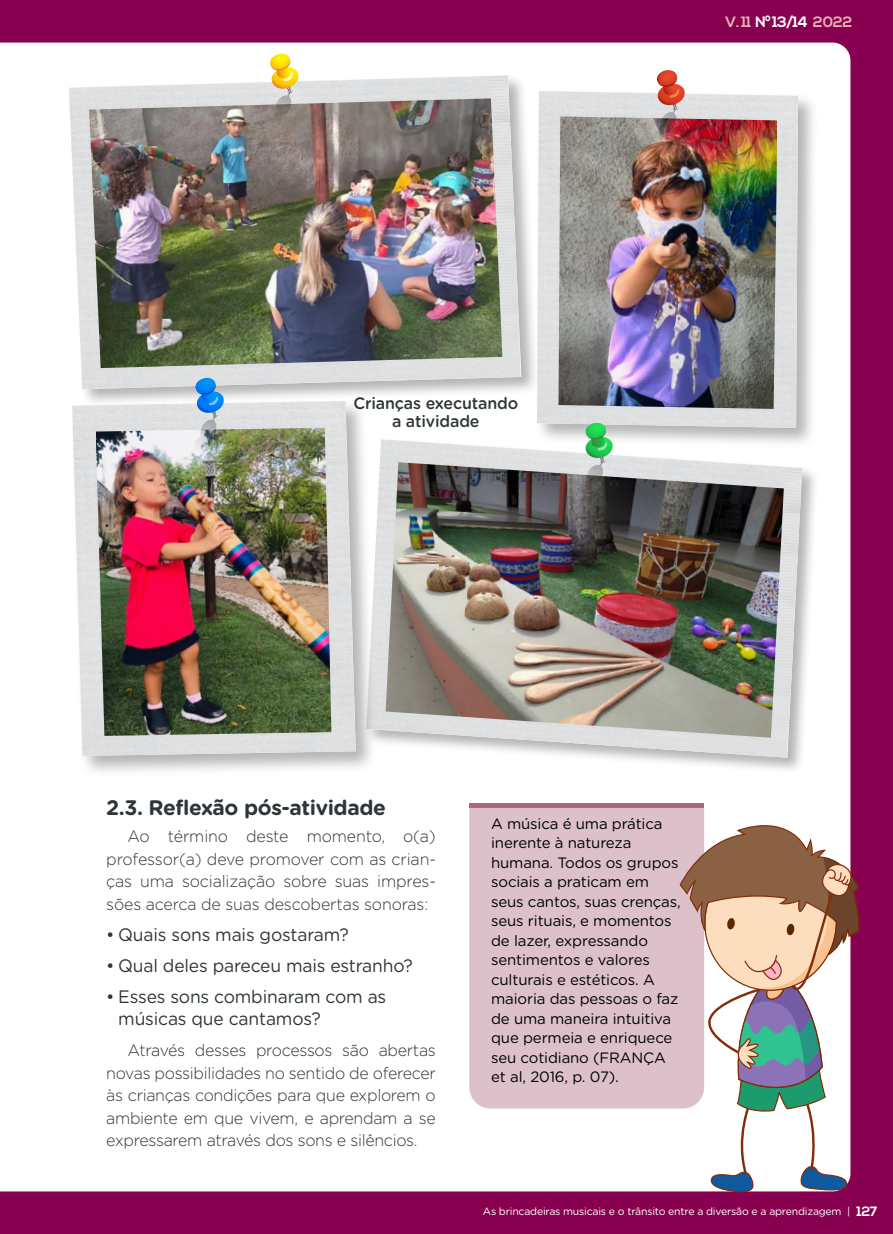
<style>
.page{position:relative;width:893px;height:1234px;background:#fff}
.page>*{position:absolute;margin:0;border:0;box-sizing:border-box;transform-origin:0 0}
.Sub_titulo_3{font:700 21px "Gotham Rounded";letter-spacing:-.02em;color:#2f3639}
.t1{font:18px/22.5px "Gotham Rounded";letter-spacing:-.01em;color:#2f3639}
.texto_Gothan_11{font:300 16.5px/22.5px "Gotham Rounded";letter-spacing:-.02em;color:#2f3639;text-align:justify}
.texto_Gothan_11-2{font:500 16.5px/18px "Gotham Rounded";letter-spacing:-.01em;color:#2f3639;text-align:center}
.Sitação_de_autor{font:15px/19.5px "Gotham Rounded";letter-spacing:-.01em;color:#000}
.t2{font:700 15px "Nexa";letter-spacing:-.03em;color:#e4b1b3}
.t3{font:10.5px "Gotham Rounded";letter-spacing:-.02em;color:#fff}
.s1{color:#fff}
.s2{font-family:"Nexa";font-weight:700;font-size:13.5px}
</style>
<div class="page">
<div style="left:0;top:0;width:893px;height:1233px;background:#870150"></div>
<div style="left:0;top:43px;width:850px;height:1148px;background:#fff"></div>
<div style="left:67px;top:73px;width:472px;height:334px;background:#000;opacity:.3"></div>
<img style="left:69px;top:75px;width:452px;height:314px">
<img style="left:89px;top:98px;width:413px;height:270px">
<svg style="left:269px;top:54px;width:30px;height:74px;background:#cdbc7f"></svg>
<div style="left:364px;top:437px;width:455px;height:338px;background:#000;opacity:.3"></div>
<img style="left:378px;top:439px;width:424px;height:318px">
<div style="left:69px;top:397px;width:309px;height:381px;background:#000;opacity:.3"></div>
<img style="left:72px;top:401px;width:284px;height:354px">
<div style="left:534px;top:88px;width:285px;height:361px;background:#000;opacity:.3"></div>
<img style="left:537px;top:91px;width:261px;height:337px">
<img style="left:386px;top:462px;width:398px;height:275px">
<img style="left:96px;top:427px;width:235px;height:308px">
<img style="left:558px;top:116px;width:219px;height:293px">
<svg style="left:579px;top:423px;width:34px;height:74px;background:#7eaa8a"></svg>
<svg style="left:195px;top:378px;width:30px;height:74px;background:#83adcd"></svg>
<img style="left:654px;top:70px;width:31px;height:75px">
<div style="left:469px;top:807px;width:235px;height:301px;background:#dcc1cb"></div>
<hr style="left:469px;top:803px;width:235px;height:4px;background:#ad6884">
<svg style="left:680px;top:811px;width:180px;height:381px;background:#c7b7b4"></svg>
<p class="texto_Gothan_11-2" style="left:353px;top:393px;width:166px">Crianças executando a atividade</p>
<p class="t2" style="left:725px;top:13px;width:129px">V. 11 <span class="s1">Nº 13/14</span> 2022</p>
<p class="Sub_titulo_3" style="left:106px;top:792px;width:281px">2.3. Reflexão pós-atividade</p>
<p class="texto_Gothan_11" style="left:106px;top:824px;width:331px;text-indent:21px">Ao término deste momento, o(a) professor(a) deve promover com as crian&shy;ças uma socialização sobre suas impres&shy;sões acerca de suas descobertas sonoras:</p>
<p class="t1" style="left:106px;top:922px;width:244px">• Quais sons mais gostaram?</p>
<p class="t1" style="left:106px;top:953px;width:308px">• Qual deles pareceu mais estranho?</p>
<p class="t1" style="left:118px;top:984px;width:269px;text-indent:-12px">• Esses sons combinaram com as músicas que cantamos?</p>
<p class="texto_Gothan_11" style="left:106px;top:1038px;width:331px;text-indent:21px">Através desses processos são abertas novas possibilidades no sentido de oferecer às crianças condições para que explorem o ambiente em que vivem, e aprendam a se expressarem através dos sons e silêncios.</p>
<p class="Sitação_de_autor" style="left:491px;top:812px;width:191px">A música é uma prática inerente à natureza humana. Todos os grupos sociais a praticam em seus cantos, suas crenças, seus rituais, e momentos de lazer, expressando sentimentos e valores culturais e estéticos. A maioria das pessoas o faz de uma maneira intuitiva que permeia e enriquece seu cotidiano (FRANÇA et al, 2016, p. 07).</p>
<p class="t3" style="left:483px;top:1204px;width:396px">As brincadeiras musicais e o trânsito entre a diversão e a aprendizagem | <span class="s2">127</span></p>
</div>
